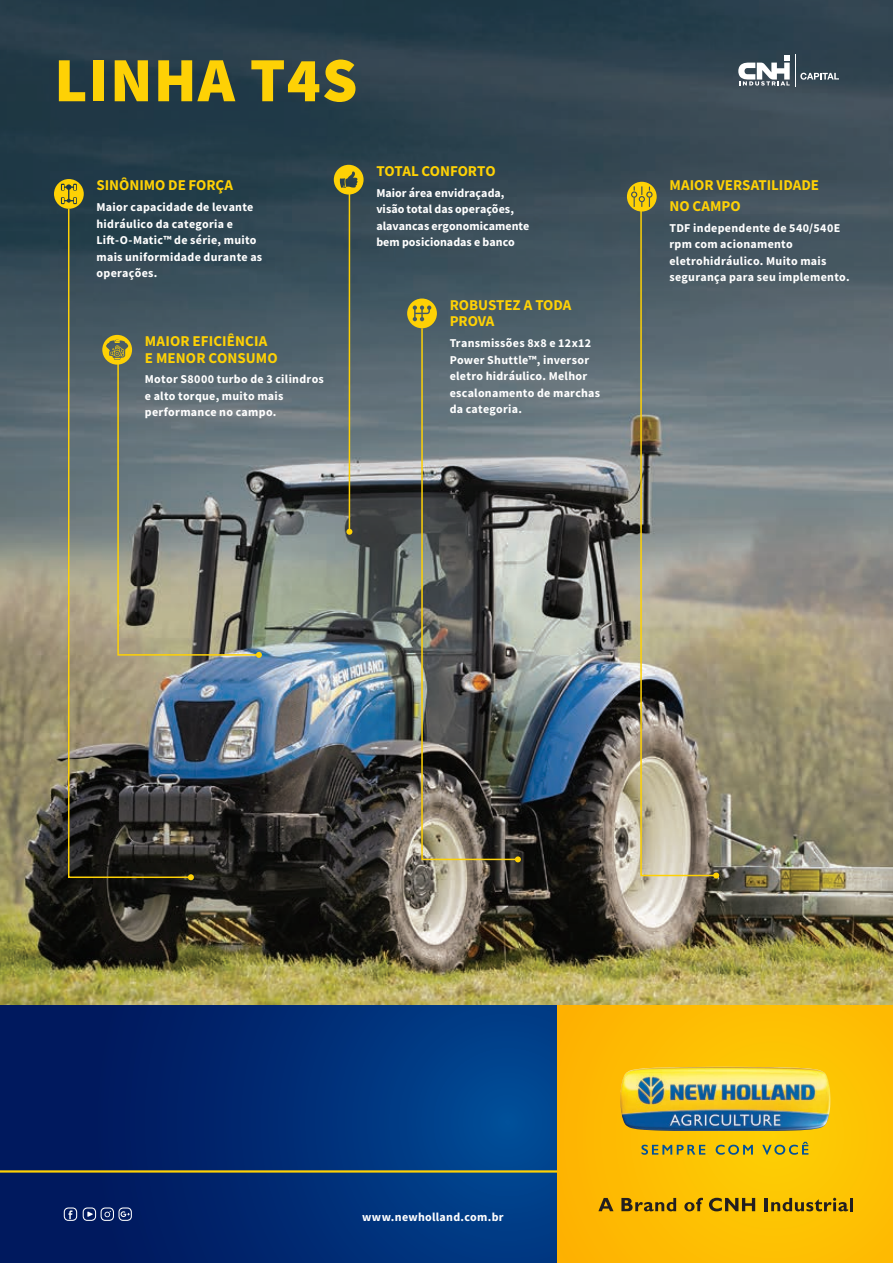
<style>
.page{position:relative;width:893px;height:1263px;background:#fff}
.page>*{position:absolute;margin:0;border:0;box-sizing:border-box;transform-origin:0 0}
.t1{font:900 63px "Source Sans Pro";letter-spacing:.02em;color:#fed105}
.t2{font:700 15px/16.5px "Source Sans Pro";color:#fed105}
.t3{font:700 12px/16.5px "Source Sans Pro";letter-spacing:.025em;color:#fff}
.t4{font:700 12px/16.5px "Source Sans Pro";letter-spacing:.005em;color:#fff}
</style>
<div class="page">
<img style="left:0;top:0;width:893px;height:1006px">
<hr style="left:349px;top:192px;width:1px;height:340px;background:#fed105">
<svg style="left:346px;top:529px;width:6px;height:6px"></svg>
<svg style="left:67px;top:207px;width:125px;height:672px;background:#59605a"></svg>
<svg style="left:188px;top:874px;width:6px;height:6px"></svg>
<svg style="left:334px;top:165px;width:30px;height:30px"></svg>
<svg style="left:102px;top:335px;width:160px;height:323px;background:#737a71"></svg>
<svg style="left:738px;top:56px;width:52px;height:30px"></svg>
<svg style="left:800px;top:73px;width:39px;height:7px"></svg>
<hr style="left:795px;top:54px;width:1px;height:33px;background:#fff">
<div style="left:0;top:1006px;width:558px;height:257px;background:linear-gradient(to right,#011256,#014791)"></div>
<hr style="left:0;top:1170px;width:558px;height:2px;background:#fed105">
<div style="left:558px;top:1006px;width:335px;height:257px;background:#febf03"></div>
<svg style="left:64px;top:1207px;width:13px;height:14px"></svg>
<svg style="left:83px;top:1207px;width:49px;height:14px"></svg>
<svg style="left:407px;top:298px;width:30px;height:30px"></svg>
<svg style="left:54px;top:179px;width:30px;height:30px"></svg>
<svg style="left:627px;top:182px;width:30px;height:30px"></svg>
<svg style="left:598px;top:1198px;width:15px;height:13px"></svg>
<svg style="left:621px;top:1198px;width:55px;height:13px"></svg>
<svg style="left:684px;top:1198px;width:19px;height:13px"></svg>
<svg style="left:709px;top:1198px;width:46px;height:13px"></svg>
<svg style="left:765px;top:1198px;width:88px;height:13px"></svg>
<svg style="left:641px;top:1145px;width:64px;height:10px"></svg>
<svg style="left:716px;top:1145px;width:37px;height:10px"></svg>
<svg style="left:762px;top:1142px;width:46px;height:13px"></svg>
<img style="left:620px;top:1067px;width:210px;height:64px">
<img style="left:421px;top:327px;width:98px;height:534px">
<svg style="left:515px;top:856px;width:6px;height:6px"></svg>
<svg style="left:640px;top:207px;width:78px;height:670px;background:#929073"></svg>
<svg style="left:713px;top:872px;width:6px;height:6px"></svg>
<h1 class="t1" style="left:54px;top:37px;width:305px">LINHA T4S</h1>
<p class="t2" style="left:97px;top:177px;width:138px">SINÔNIMO DE FORÇA</p>
<p class="t3" style="left:97px;top:199px;width:167px">Maior capacidade de levante hidráulico da categoria e<br>Lift-O-Matic™ de série, muito mais uniformidade durante as operações.</p>
<p class="t2" style="left:145px;top:333px;width:134px">MAIOR EFICIÊNCIA<br>E MENOR CONSUMO</p>
<p class="t3" style="left:145px;top:371px;width:181px">Motor S8000 turbo de 3 cilindros e alto torque, muito mais performance no campo.</p>
<p class="t2" style="left:376px;top:163px;width:121px">TOTAL CONFORTO</p>
<p class="t4" style="left:376px;top:184px;width:155px">Maior área envidraçada, visão total das operações, alavancas ergonomicamente bem posicionadas e banco</p>
<p class="t2" style="left:450px;top:296px;width:123px">ROBUSTEZ A TODA<br>PROVA</p>
<p class="t3" style="left:450px;top:335px;width:152px">Transmissões 8x8 e 12x12<br>Power Shuttle™, inversor eletro hidráulico. Melhor escalonamento de marchas da categoria.</p>
<p class="t2" style="left:669px;top:175px;width:151px;line-height:20.7px">MAIOR VERSATILIDADE<br>NO CAMPO</p>
<p class="t3" style="left:669px;top:219px;width:182px">TDF independente de 540/540E rpm com acionamento eletrohidráulico. Muito mais segurança para seu implemento.</p>
<p class="t3" style="left:362px;top:1208px;width:143px">www.newholland.com.br</p>
</div>
